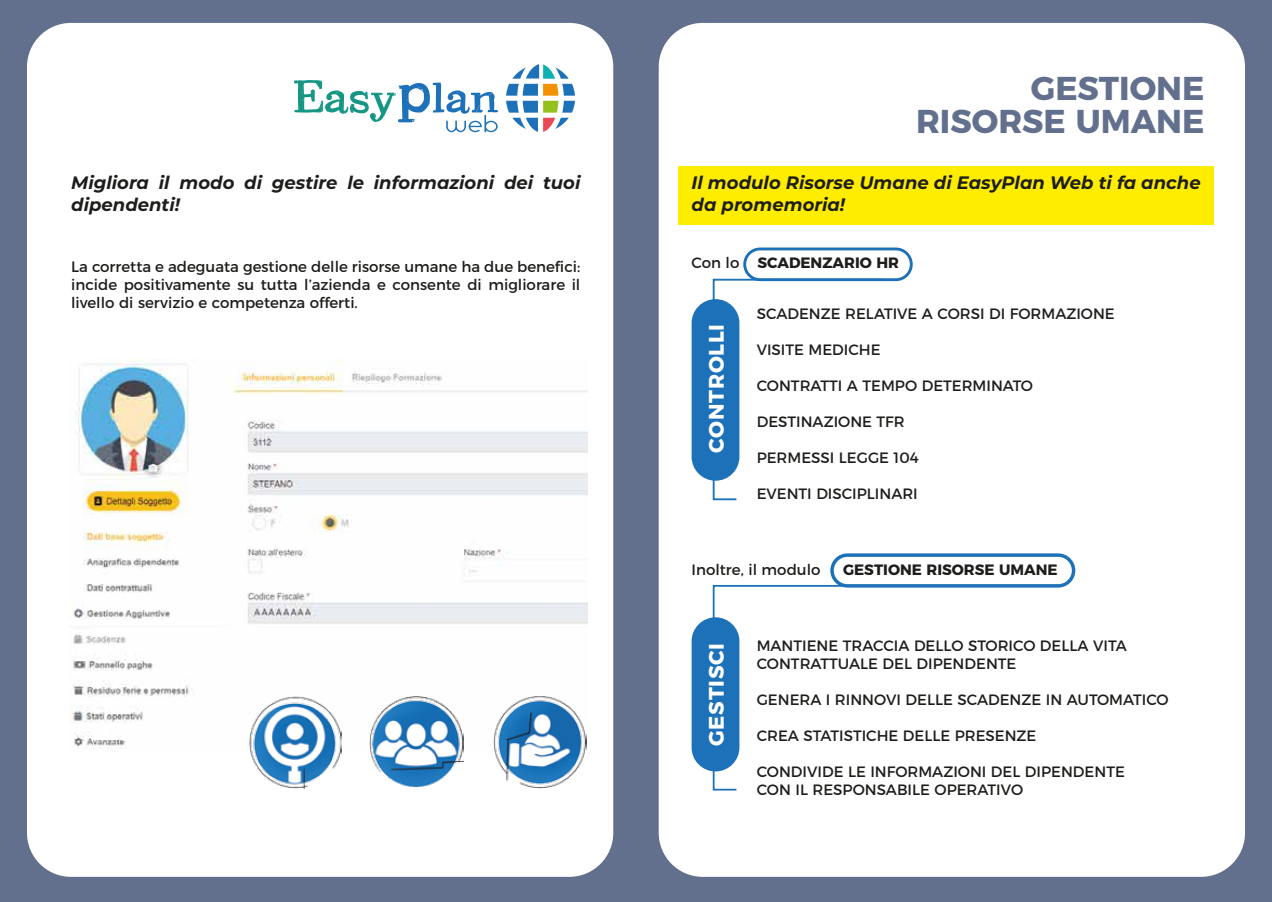
<style>
.page{position:relative;width:1272px;height:902px;background:#fff}
.page>*{position:absolute;margin:0;border:0;box-sizing:border-box;transform-origin:0 0}
.t1{font:700 33px/33px "Montserrat";color:#62708e;text-align:right}
.t2{font:700 21px "Montserrat";letter-spacing:.035em;color:#fff}
.t3{font:italic 700 18px/21.6px "Montserrat";color:#1d1d1b}
.t4{font:15px/18px "Montserrat";color:#1d1d1b}
.t5{font:700 15px "Montserrat";color:#1d1d1b}
.s1{font-weight:400}
</style>
<div class="page">
<div style="left:0;top:0;width:1271px;height:901px;background:#62708e"></div>
<div style="left:658px;top:23px;width:586px;height:853px;background:#fff;border-radius:44px"></div>
<div style="left:27px;top:23px;width:586px;height:853px;background:#fff;border-radius:44px"></div>
<div style="left:678px;top:166px;width:535px;height:59px;background:#ffed00"></div>
<img style="left:70px;top:359px;width:518px;height:392px">
<img style="left:249px;top:693px;width:92px;height:95px">
<img style="left:369px;top:694px;width:94px;height:93px">
<img style="left:492px;top:694px;width:94px;height:94px">
<div style="left:691px;top:299px;width:48px;height:181px;background:#1d71b8;border-radius:24px"></div>
<svg style="left:711px;top:278px;width:173px;height:223px"></svg>
<div style="left:743px;top:247px;width:169px;height:34px;border:3px solid #1d71b8;border-radius:15px"></div>
<div style="left:691px;top:617px;width:48px;height:154px;background:#1d71b8;border-radius:24px"></div>
<svg style="left:712px;top:585px;width:172px;height:206px"></svg>
<div style="left:830px;top:553px;width:245px;height:34px;border:3px solid #1d71b8;border-radius:15px"></div>
<svg style="left:506px;top:64px;width:69px;height:68px"></svg>
<svg style="left:294px;top:80px;width:204px;height:52px"></svg>
<p class="t3" style="left:71px;top:171px;width:510px">Migliora il modo di gestire le informazioni dei tuoi dipendenti!</p>
<p class="t4" style="left:71px;top:256px;width:510px;text-align:justify">La corretta e adeguata gestione delle risorse umane ha due benefici: incide positivamente su tutta l’azienda e consente di migliorare il livello di servizio e competenza offerti.</p>
<h1 class="t1" style="left:916px;top:69px;width:290px">GESTIONE<br>RISORSE UMANE</h1>
<p class="t3" style="left:691px;top:171px;width:510px">Il modulo Risorse Umane di EasyPlan Web ti fa anche da promemoria!</p>
<p class="t5" style="left:691px;top:251px;width:209px"><span class="s1">Con lo</span> SCADENZARIO HR</p>
<h2 class="t2" style="left:699px;top:453px;width:130px;rotate:-90deg">CONTROLLI</h2>
<p class="t4" style="left:756px;top:303px;width:359px">SCADENZE RELATIVE A CORSI DI FORMAZIONE</p>
<p class="t4" style="left:756px;top:339px;width:125px">VISITE MEDICHE</p>
<p class="t4" style="left:756px;top:375px;width:278px">CONTRATTI A TEMPO DETERMINATO</p>
<p class="t4" style="left:756px;top:411px;width:150px">DESTINAZIONE TFR</p>
<p class="t4" style="left:756px;top:447px;width:163px">PERMESSI LEGGE 104</p>
<p class="t4" style="left:756px;top:483px;width:163px">EVENTI DISCIPLINARI</p>
<p class="t4" style="left:691px;top:559px;width:130px">Inoltre, il modulo</p>
<p class="t5" style="left:843px;top:557px;width:216px">GESTIONE RISORSE UMANE</p>
<h2 class="t2" style="left:699px;top:746px;width:104px;rotate:-90deg">GESTISCI</h2>
<p class="t4" style="left:756px;top:635px;width:371px">MANTIENE TRACCIA DELLO STORICO DELLA VITA<br>CONTRATTUALE DEL DIPENDENTE</p>
<p class="t4" style="left:756px;top:689px;width:413px">GENERA I RINNOVI DELLE SCADENZE IN AUTOMATICO</p>
<p class="t4" style="left:756px;top:725px;width:281px">CREA STATISTICHE DELLE PRESENZE</p>
<p class="t4" style="left:756px;top:761px;width:369px">CONDIVIDE LE INFORMAZIONI DEL DIPENDENTE<br>CON IL RESPONSABILE OPERATIVO</p>
</div>
